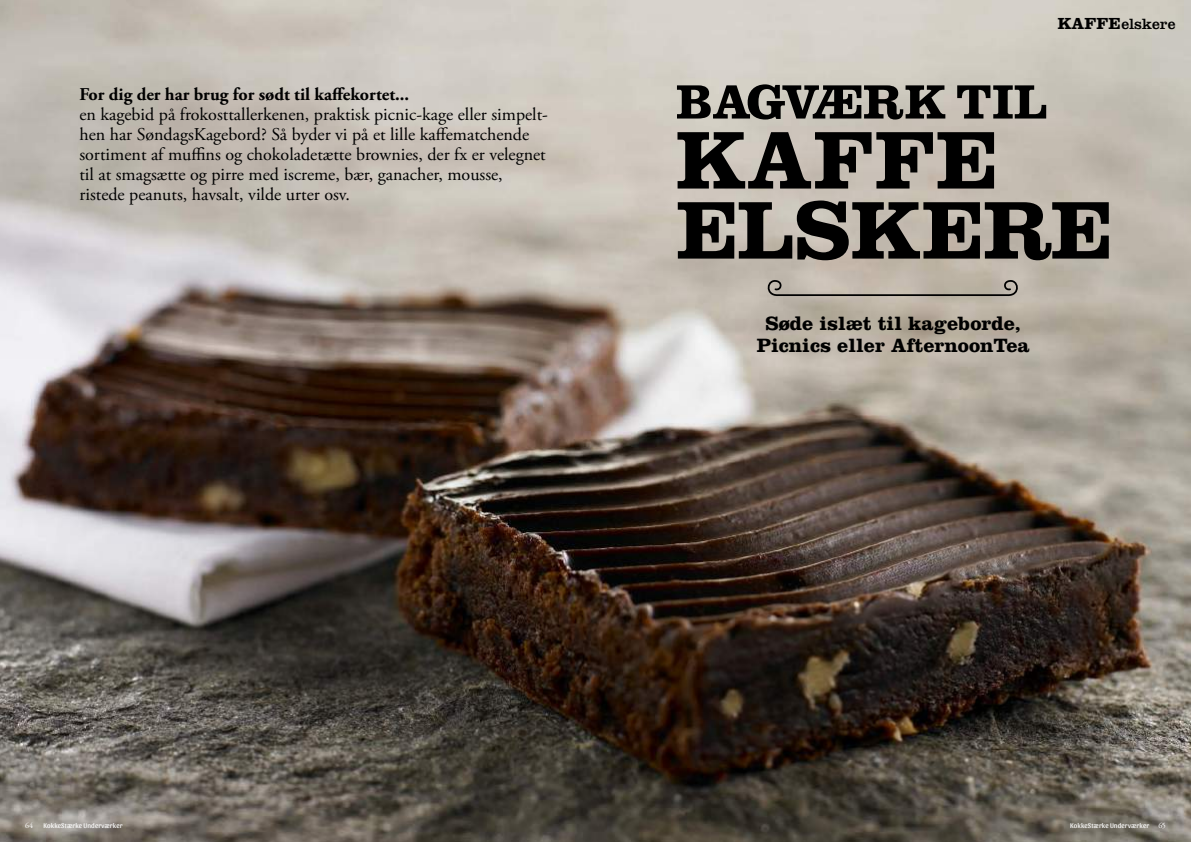
<style>
.page{position:relative;width:1191px;height:842px;background:#fff}
.page>*{position:absolute;margin:0;border:0;box-sizing:border-box;transform-origin:0 0}
.t1{font:700 85px/70px "Clarendon";color:#000}
.t2{font:700 50px "Clarendon";color:#000}
.t3{font:700 20px/22px "Clarendon";color:#000;text-align:center}
.t4{font:18px/20px "Adobe Garamond Pro";color:#000}
.t5{font:700 18px "Adobe Garamond Pro";color:#000}
.t6{font:15.4px "Clarendon";color:#000}
.t7{font:8px "Adobe Garamond Pro";color:#fff}
.t8{font:7px "Sansita";letter-spacing:.02em;color:#fff}
.s1{font-weight:700;font-size:16.7px}
.s2{font-family:"Adobe Garamond Pro";font-size:8px}
</style>
<div class="page">
<img style="left:0;top:0;width:1191px;height:842px">
<svg style="left:764px;top:276px;width:257px;height:21px;background:#ada59a"></svg>
<p class="t5" style="left:79px;top:84px;width:331px">For dig der har brug for sødt til kaffekortet...</p>
<p class="t4" style="left:79px;top:105px;width:470px">en kagebid på frokosttallerkenen, praktisk picnic-kage eller simpelt&shy;hen har SøndagsKagebord? Så byder vi på et lille kaffematchende sortiment af muffins og chokoladetætte brownies, der fx er velegnet til at smagsætte og pirre med iscreme, bær, ganacher, mousse, ristede peanuts, havsalt, vilde urter osv.</p>
<p class="t6" style="left:1057px;top:14px;width:119px"><span class="s1">KAFFE</span>elskere</p>
<h2 class="t2" style="left:676px;top:72px;width:372px">BAGVÆRK TIL</h2>
<h1 class="t1" style="left:676px;top:123px;width:437px">KAFFE<br>ELSKERE</h1>
<p class="t3" style="left:756px;top:312px;width:275px">Søde islæt til kageborde,<br>Picnics eller AfternoonTea</p>
<p class="t7" style="left:25px;top:821px;width:10px">64</p>
<p class="t8" style="left:44px;top:822px;width:80px">KokkeStærke Underværker</p>
<p class="t8" style="left:1070px;top:822px;width:97px">KokkeStærke Underværker <span class="s2">65</span></p>
</div>
